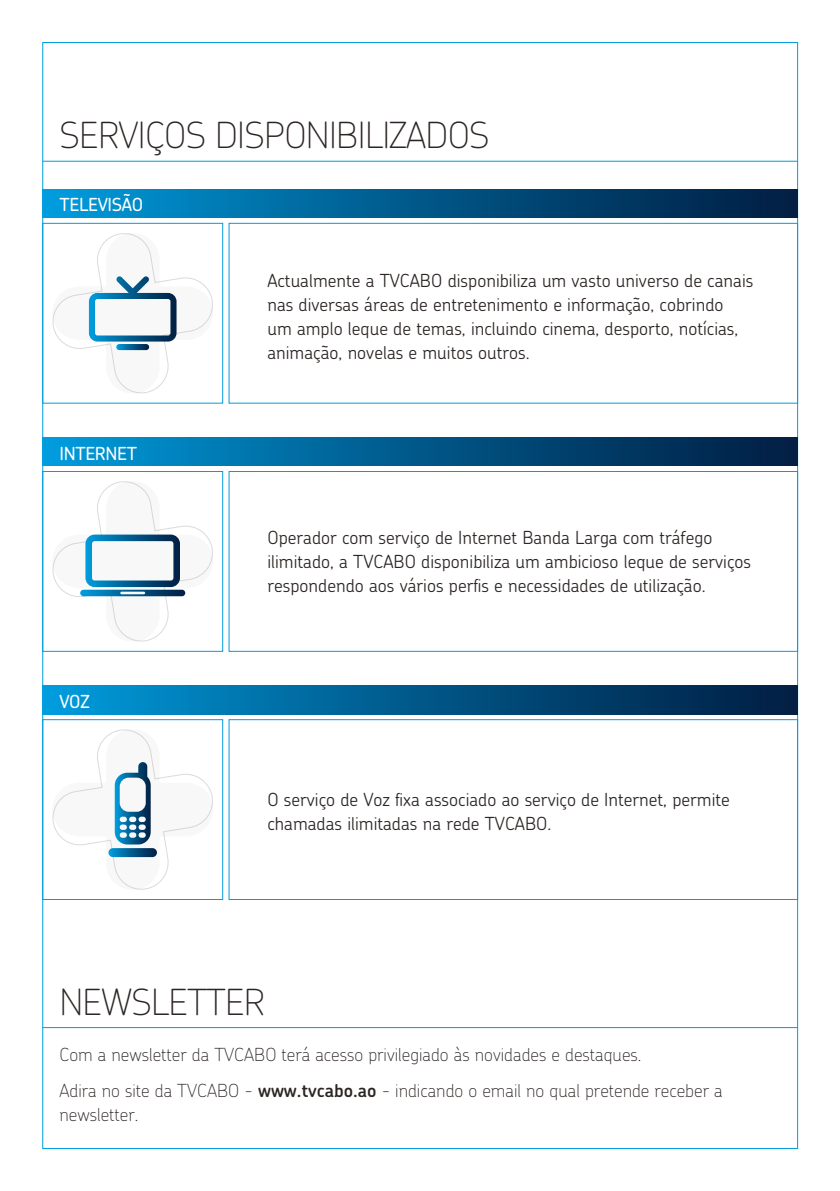
<style>
.page{position:relative;width:840px;height:1191px;background:#fff}
.page>*{position:absolute;margin:0;border:0;box-sizing:border-box;transform-origin:0 0}
.t1{font:100 36px "Chevin";letter-spacing:-.02em;color:#2b2523}
.t2{font:300 18px/24px "Chevin";color:#2b2523}
.t3{font:100 18px/36px "Chevin";color:#2b2523}
.t4{font:500 18px "Chevin";letter-spacing:-.02em;color:#fff}
.s1{font-weight:600}
</style>
<div class="page">
<div style="left:42px;top:223px;width:181px;height:180px;border:1px solid #009ddf"></div>
<div style="left:43px;top:437px;width:754px;height:29px;background:linear-gradient(to right,#0099d9,#011b3e)"></div>
<div style="left:42px;top:471px;width:181px;height:180px;border:1px solid #009ddf"></div>
<div style="left:43px;top:686px;width:754px;height:28px;background:linear-gradient(to right,#0099d9,#011b3e)"></div>
<div style="left:42px;top:719px;width:181px;height:180px;border:1px solid #009ddf"></div>
<hr style="left:43px;top:161px;width:754px;height:1px;background:#009ddf">
<div style="left:43px;top:189px;width:754px;height:29px;background:linear-gradient(to right,#0099d9,#011b3e)"></div>
<div style="left:229px;top:223px;width:568px;height:180px;border:1px solid #009ddf"></div>
<hr style="left:43px;top:1027px;width:754px;height:1px;background:#009ddf">
<svg style="left:52px;top:233px;width:161px;height:160px"></svg>
<svg style="left:116px;top:344px;width:33px;height:6px"></svg>
<svg style="left:52px;top:481px;width:161px;height:161px"></svg>
<svg style="left:52px;top:729px;width:161px;height:161px"></svg>
<div style="left:229px;top:471px;width:568px;height:180px;border:1px solid #009ddf"></div>
<div style="left:229px;top:719px;width:568px;height:180px;border:1px solid #009ddf"></div>
<h1 class="t1" style="left:59px;top:112px;width:431px">SERVIÇOS DISPONIBILIZADOS</h1>
<p class="t4" style="left:59px;top:193px;width:85px">TELEVISÃO</p>
<p class="t4" style="left:59px;top:441px;width:79px">INTERNET</p>
<p class="t4" style="left:59px;top:689px;width:32px">VOZ</p>
<p class="t2" style="left:267px;top:268px;width:487px">Actualmente a TVCABO disponibiliza um vasto universo de canais nas diversas áreas de entretenimento e informação, cobrindo<br>um amplo leque de temas, incluindo cinema, desporto, notícias, animação, novelas e muitos outros.</p>
<p class="t2" style="left:267px;top:525px;width:485px">Operador com serviço de Internet Banda Larga com tráfego ilimitado, a TVCABO disponibiliza um ambicioso leque de serviços respondendo aos vários perfis e necessidades de utilização.</p>
<p class="t2" style="left:267px;top:787px;width:463px">O serviço de Voz fixa associado ao serviço de Internet, permite chamadas ilimitadas na rede TVCABO.</p>
<h1 class="t1" style="left:59px;top:978px;width:207px">NEWSLETTER</h1>
<p class="t3" style="left:59px;top:1036px;width:664px">Com a newsletter da TVCABO terá acesso privilegiado às novidades e destaques.<br>Adira no site da TVCABO - <span class="s1">www.tvcabo.ao</span> - indicando o email no qual pretende receber a</p>
<p class="t3" style="left:59px;top:1096px;width:80px">newsletter.</p>
</div>
